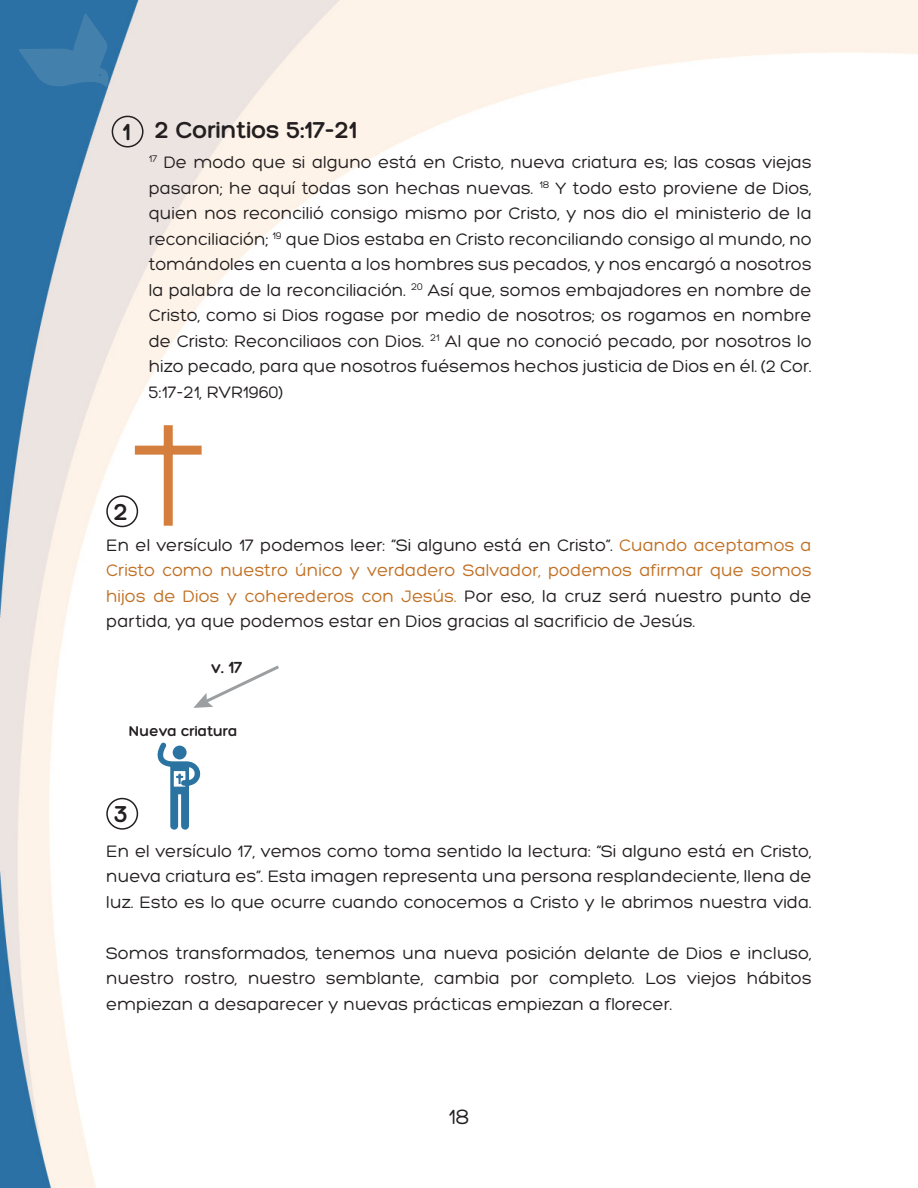
<style>
.page{position:relative;width:918px;height:1188px;background:#fff}
.page>*{position:absolute;margin:0;border:0;box-sizing:border-box;transform-origin:0 0}
.t1{font:300 25.05px "Hero";color:#231f20}
.t2{font:700 25.05px "Hero";color:#231f20}
.t3{font:300 22.5px "Hero";color:#231f20}
.t4{font:300 18px/25.5px "Hero";color:#231f20;text-align:justify}
.t5{font:300 17.4px "Hero";color:#231f20}
.t6{font:300 15.45px "Hero";color:#231f20}
.s1{color:#c17024}
</style>
<div class="page">
<img style="left:0;top:0;width:918px;height:1188px">
<svg style="left:18px;top:13px;width:92px;height:75px;background:#3778a8"></svg>
<div style="left:112px;top:116px;width:32px;height:32px;border:2px solid #231f20;border-radius:50%"></div>
<div style="left:106px;top:495px;width:32px;height:32px;border:2px solid #231f20;border-radius:50%"></div>
<div style="left:135px;top:446px;width:67px;height:9px;background:#d57f3e"></div>
<div style="left:164px;top:425px;width:9px;height:101px;background:#d57f3e"></div>
<svg style="left:193px;top:663px;width:89px;height:45px"></svg>
<svg style="left:157px;top:742px;width:45px;height:88px"></svg>
<div style="left:106px;top:798px;width:32px;height:32px;border:2px solid #231f20;border-radius:50%"></div>
<h1 class="t2" style="left:122px;top:118px;width:10px">1</h1>
<h1 class="t1" style="left:155px;top:116px;width:204px">2 Corintios 5:17-21</h1>
<p class="t4" style="left:149px;top:150px;width:664px"><sup>17</sup> De modo que si alguno está en Cristo, nueva criatura es; las cosas viejas pasaron; he aquí todas son hechas nuevas. <sup>18</sup> Y todo esto proviene de Dios, quien nos reconcilió consigo mismo por Cristo, y nos dio el ministerio de la reconciliación; <sup>19</sup> que Dios estaba en Cristo reconciliando consigo al mundo, no tomándoles en cuenta a los hombres sus pecados, y nos encargó a nosotros la palabra de la reconciliación. <sup>20</sup> Así que, somos embajadores en nombre de Cristo, como si Dios rogase por medio de nosotros; os rogamos en nombre de Cristo: Reconciliaos con Dios. <sup>21</sup> Al que no conoció pecado, por nosotros lo hizo pecado, para que nosotros fuésemos hechos justicia de Dios en él. (2 Cor.<br>5:17-21, RVR1960)</p>
<h1 class="t2" style="left:114px;top:498px;width:16px">2</h1>
<p class="t4" style="left:106px;top:532px;width:707px">En el versículo 17 podemos leer: “Si alguno está en Cristo”. <span class="s1">Cuando aceptamos a Cristo como nuestro único y verdadero Salvador, podemos afirmar que somos hijos de Dios y coherederos con Jesús.</span> Por eso, la cruz será nuestro punto de partida, ya que podemos estar en Dios gracias al sacrificio de Jesús.</p>
<p class="t5" style="left:211px;top:658px;width:33px">v. 17</p>
<p class="t6" style="left:129px;top:723px;width:110px">Nueva criatura</p>
<h1 class="t1" style="left:114px;top:801px;width:16px">3</h1>
<p class="t4" style="left:106px;top:838px;width:707px">En el versículo 17, vemos como toma sentido la lectura: “Si alguno está en Cristo, nueva criatura es”. Esta imagen representa una persona resplandeciente, llena de luz. Esto es lo que ocurre cuando conocemos a Cristo y le abrimos nuestra vida.</p>
<p class="t4" style="left:106px;top:940px;width:707px">Somos transformados, tenemos una nueva posición delante de Dios e incluso, nuestro rostro, nuestro semblante, cambia por completo. Los viejos hábitos empiezan a desaparecer y nuevas prácticas empiezan a florecer.</p>
<p class="t3" style="left:448px;top:1103px;width:23px">18</p>
</div>
